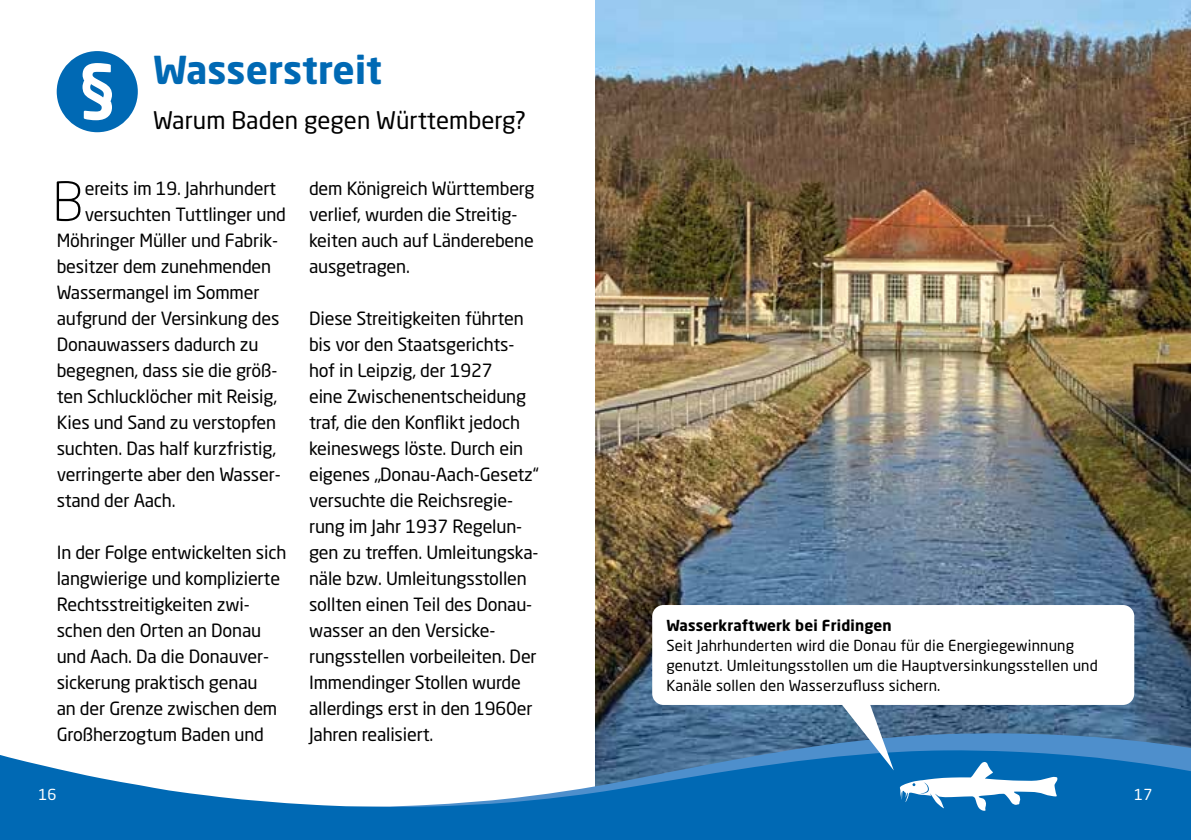
<style>
.page{position:relative;width:1191px;height:840px;background:#fff}
.page>*{position:absolute;margin:0;border:0;box-sizing:border-box;transform-origin:0 0}
.t1{font:300 53px "Neo Sans Std";color:#000}
.t2{font:700 38px "Neo Sans Std";color:#0069b4}
.t3{font:24px "Neo Sans Std";color:#000}
.t4{font:18px/26px "Neo Sans Std";letter-spacing:-.01em;color:#000}
.t5{font:15px/20px "Neo Sans Std";letter-spacing:.01em;color:#000}
.t6{font:700 15px "Neo Sans Std";letter-spacing:.01em;color:#000}
.t7{font:15px "Neo Sans Std";color:#fff}
</style>
<div class="page">
<img style="left:595px;top:0;width:596px;height:699px">
<svg style="left:0;top:699px;width:1191px;height:140px"></svg>
<div style="left:57px;top:51px;width:81px;height:81px;background:#0069b4;border-radius:50%"></div>
<svg style="left:82px;top:63px;width:30px;height:57px"></svg>
<svg style="left:808px;top:704px;width:249px;height:106px;background:#4585b7"></svg>
<div style="left:652px;top:604px;width:482px;height:100px;background:#fff;border-radius:11px"></div>
<h2 class="t2" style="left:153px;top:45px;width:230px">Wasserstreit</h2>
<h3 class="t3" style="left:153px;top:105px;width:374px">Warum Baden gegen Württemberg?</h3>
<h1 class="t1" style="left:52px;top:170px;width:32px">B</h1>
<p class="t4" style="left:85px;top:175px;width:193px">ereits im 19. Jahrhundert</p>
<p class="t4" style="left:85px;top:201px;width:203px">versuchten Tuttlinger und</p>
<p class="t4" style="left:57px;top:227px;width:223px">Möhringer Müller und Fabrik-</p>
<p class="t4" style="left:57px;top:253px;width:216px">besitzer dem zunehmenden</p>
<p class="t4" style="left:57px;top:279px;width:204px">Wassermangel im Sommer</p>
<p class="t4" style="left:57px;top:305px;width:224px">aufgrund der Versinkung des</p>
<p class="t4" style="left:57px;top:331px;width:203px">Donauwassers dadurch zu</p>
<p class="t4" style="left:57px;top:357px;width:222px">begegnen, dass sie die größ-</p>
<p class="t4" style="left:57px;top:383px;width:222px">ten Schlucklöcher mit Reisig,</p>
<p class="t4" style="left:57px;top:409px;width:221px">Kies und Sand zu verstopfen</p>
<p class="t4" style="left:57px;top:435px;width:221px">suchten. Das half kurzfristig,</p>
<p class="t4" style="left:57px;top:461px;width:225px">verringerte aber den Wasser-</p>
<p class="t4" style="left:57px;top:487px;width:120px">stand der Aach.</p>
<p class="t4" style="left:57px;top:539px;width:231px">In der Folge entwickelten sich langwierige und komplizierte<br>Rechtsstreitigkeiten zwi&shy;schen den Orten an Donau und Aach. Da die Donauver&shy;sickerung praktisch genau<br>an der Grenze zwischen dem<br>Großherzogtum Baden und</p>
<p class="t4" style="left:309px;top:174px;width:227px">dem Königreich Württemberg verlief, wurden die Streitig&shy;keiten auch auf Länderebene ausgetragen.</p>
<p class="t4" style="left:309px;top:304px;width:231px">Diese Streitigkeiten führten bis vor den Staatsgerichts&shy;hof in Leipzig, der 1927<br>eine Zwischenentscheidung traf, die den Konflikt jedoch keineswegs löste. Durch ein eigenes „Donau-Aach-Gesetz“ versuchte die Reichsregie&shy;rung im Jahr 1937 Regelun&shy;gen zu treffen. Umleitungska&shy;näle bzw. Umleitungsstollen sollten einen Teil des Donau&shy;wasser an den Versicke&shy;rungsstellen vorbeileiten. Der<br>Immendinger Stollen wurde allerdings erst in den 1960er<br>Jahren realisiert.</p>
<p class="t6" style="left:666px;top:615px;width:227px">Wasserkraftwerk bei Fridingen</p>
<p class="t5" style="left:666px;top:634px;width:433px">Seit Jahrhunderten wird die Donau für die Energiegewinnung genutzt. Umleitungsstollen um die Hauptversinkungsstellen und<br>Kanäle sollen den Wasserzufluss sichern.</p>
<p class="t7" style="left:39px;top:785px;width:20px">16</p>
<p class="t7" style="left:1134px;top:785px;width:20px">17</p>
</div>
